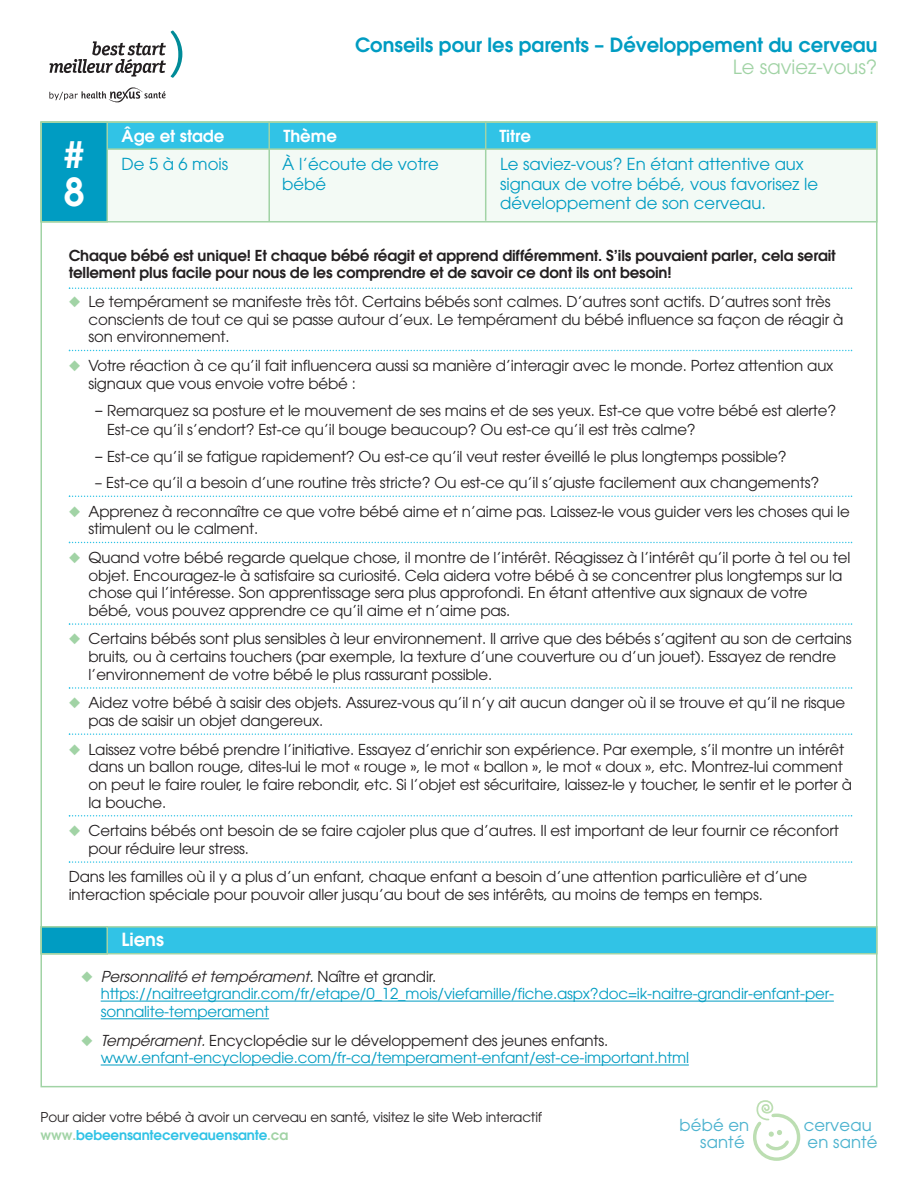
<style>
.page{position:relative;width:918px;height:1188px;background:#fff}
.page>*{position:absolute;margin:0;border:0;box-sizing:border-box;transform-origin:0 0}
.t1{font:600 38.25px/38.2px "Avant Garde";color:#fff}
.t2{font:600 19.5px "Avant Garde";color:#009cc2}
.t3{font:19.5px "Avant Garde";color:#a1d3a5}
.t4{font:600 18px "Avant Garde";color:#fff}
.t5{font:16.5px/19.5px "Avant Garde";color:#009cc2}
.t6{font:16.5px/17.9px "Avant Garde";letter-spacing:.005em;color:#4db3cf;text-align:right}
.t7{font:600 16.5px "Avant Garde";color:#fff}
.t8{font:15px/17.7px "Avant Garde";letter-spacing:-.01em;color:#231f20}
.t9{font:15px/17.7px "Avant Garde";letter-spacing:-.01em;color:#009cc2}
.t10{font:600 15px/17.7px "Avant Garde";letter-spacing:-.01em;color:#231f20}
.t11{font:13.5px/18px "Avant Garde";letter-spacing:-.01em;color:#231f20}
.s1{color:#a1d3a5}
.s2{font-size:16.5px}
.s3{font-style:italic;color:#231f20}
.s4{color:#231f20}
.s5{font-weight:600;color:#a1d3a5}
.s6{font-weight:600;color:#31c3e6}
</style>
<div class="page">
<div style="left:42px;top:123px;width:834px;height:98px;background:#f3faf5"></div>
<div style="left:41px;top:122px;width:836px;height:101px;border:2px solid #a1d3a5"></div>
<div style="left:42px;top:123px;width:834px;height:25px;background:#31c3e6"></div>
<div style="left:40px;top:122px;width:838px;height:28px;border:2px solid #a1d3a5"></div>
<div style="left:42px;top:123px;width:64px;height:98px;background:#009cc2"></div>
<div style="left:40px;top:122px;width:68px;height:100px;border:2px solid #a1d3a5"></div>
<svg style="left:69px;top:287px;width:783px;height:2px"></svg>
<svg style="left:69px;top:350px;width:783px;height:1px"></svg>
<svg style="left:69px;top:496px;width:783px;height:1px"></svg>
<svg style="left:69px;top:542px;width:783px;height:1px"></svg>
<svg style="left:69px;top:623px;width:783px;height:2px"></svg>
<svg style="left:69px;top:687px;width:783px;height:2px"></svg>
<svg style="left:69px;top:733px;width:783px;height:2px"></svg>
<svg style="left:69px;top:815px;width:783px;height:2px"></svg>
<svg style="left:69px;top:861px;width:783px;height:2px"></svg>
<hr style="left:268px;top:121px;width:2px;height:100px;background:#a1d3a5">
<hr style="left:485px;top:121px;width:1px;height:100px;background:#a1d3a5">
<svg style="left:753px;top:1100px;width:48px;height:61px"></svg>
<svg style="left:50px;top:31px;width:132px;height:47px"></svg>
<svg style="left:49px;top:87px;width:117px;height:15px"></svg>
<div style="left:42px;top:928px;width:834px;height:25px;background:#31c3e6"></div>
<div style="left:40px;top:926px;width:838px;height:28px;border:2px solid #a1d3a5"></div>
<div style="left:42px;top:928px;width:64px;height:25px;background:#009cc2"></div>
<div style="left:40px;top:926px;width:68px;height:29px;border:2px solid #a1d3a5"></div>
<hr style="left:101px;top:1001px;width:728px;height:1px;background:#009cc2">
<hr style="left:101px;top:1018px;width:168px;height:1px;background:#009cc2">
<hr style="left:101px;top:1065px;width:588px;height:1px;background:#009cc2">
<h1 class="t1" style="left:64px;top:138px;width:23px">#<br>8</h1>
<h2 class="t2" style="left:355px;top:37px;width:524px">Conseils pour les parents – Développement du cerveau</h2>
<h2 class="t3" style="left:733px;top:60px;width:146px">Le saviez-vous?</h2>
<p class="t7" style="left:122px;top:130px;width:104px">Âge et stade</p>
<p class="t7" style="left:283px;top:130px;width:55px">Thème</p>
<p class="t7" style="left:499px;top:130px;width:33px">Titre</p>
<p class="t5" style="left:122px;top:156px;width:108px">De 5 à 6 mois</p>
<p class="t5" style="left:282px;top:156px;width:158px">À l’écoute de votre</p>
<p class="t5" style="left:500px;top:156px;width:305px">Le saviez-vous? En étant attentive aux</p>
<p class="t5" style="left:282px;top:176px;width:45px">bébé</p>
<p class="t5" style="left:500px;top:176px;width:320px">signaux de votre bébé, vous favorisez le développement de son cerveau.</p>
<p class="t10" style="left:69px;top:248px;width:768px">Chaque bébé est unique! Et chaque bébé réagit et apprend différemment. S’ils pouvaient parler, cela serait tellement plus facile pour nous de les comprendre et de savoir ce dont ils ont besoin!</p>
<p class="t8" style="left:88px;top:294px;width:756px;text-indent:-20px"><span class="s1">◆</span> Le tempérament se manifeste très tôt. Certains bébés sont calmes. D’autres sont actifs. D’autres sont très conscients de tout ce qui se passe autour d’eux. Le tempérament du bébé influence sa façon de réagir à son environnement.</p>
<p class="t8" style="left:88px;top:358px;width:747px;text-indent:-20px"><span class="s1">◆</span> Votre réaction à ce qu’il fait influencera aussi sa manière d’interagir avec le monde. Portez attention aux signaux que vous envoie votre bébé :</p>
<p class="t8" style="left:107px;top:402px;width:731px;line-height:19.2px;text-indent:-12px"><span class="s2">–</span> Remarquez sa posture et le mouvement de ses mains et de ses yeux. Est-ce que votre bébé est alerte?<br>Est-ce qu’il s’endort? Est-ce qu’il bouge beaucoup? Ou est-ce qu’il est très calme?</p>
<p class="t8" style="left:95px;top:449px;width:693px"><span class="s2">–</span> Est-ce qu’il se fatigue rapidement? Ou est-ce qu’il veut rester éveillé le plus longtemps possible?</p>
<p class="t8" style="left:95px;top:475px;width:726px">– Est-ce qu’il a besoin d’une routine très stricte? Ou est-ce qu’il s’ajuste facilement aux changements?</p>
<p class="t8" style="left:88px;top:504px;width:763px;text-indent:-20px"><span class="s1">◆</span> Apprenez à reconnaître ce que votre bébé aime et n’aime pas. Laissez-le vous guider vers les choses qui le stimulent ou le calment.</p>
<p class="t8" style="left:88px;top:550px;width:763px;text-indent:-20px"><span class="s1">◆</span> Quand votre bébé regarde quelque chose, il montre de l’intérêt. Réagissez à l’intérêt qu’il porte à tel ou tel objet. Encouragez-le à satisfaire sa curiosité. Cela aidera votre bébé à se concentrer plus longtemps sur la chose qui l’intéresse. Son apprentissage sera plus approfondi. En étant attentive aux signaux de votre bébé, vous pouvez apprendre ce qu’il aime et n’aime pas.</p>
<p class="t8" style="left:88px;top:632px;width:765px;text-indent:-20px"><span class="s1">◆</span> Certains bébés sont plus sensibles à leur environnement. Il arrive que des bébés s’agitent au son de certains bruits, ou à certains touchers (par exemple, la texture d’une couverture ou d’un jouet). Essayez de rendre l’environnement de votre bébé le plus rassurant possible.</p>
<p class="t8" style="left:88px;top:695px;width:758px;text-indent:-20px"><span class="s1">◆</span> Aidez votre bébé à saisir des objets. Assurez-vous qu’il n’y ait aucun danger où il se trouve et qu’il ne risque pas de saisir un objet dangereux.</p>
<p class="t8" style="left:88px;top:742px;width:765px;text-indent:-20px"><span class="s1">◆</span> Laissez votre bébé prendre l’initiative. Essayez d’enrichir son expérience. Par exemple, s’il montre un intérêt dans un ballon rouge, dites-lui le mot « rouge », le mot « ballon », le mot « doux », etc. Montrez-lui comment on peut le faire rouler, le faire rebondir, etc. Si l’objet est sécuritaire, laissez-le y toucher, le sentir et le porter à la bouche.</p>
<p class="t8" style="left:88px;top:823px;width:752px;text-indent:-20px"><span class="s1">◆</span> Certains bébés ont besoin de se faire cajoler plus que d’autres. Il est important de leur fournir ce réconfort pour réduire leur stress.</p>
<p class="t8" style="left:69px;top:869px;width:740px">Dans les familles où il y a plus d’un enfant, chaque enfant a besoin d’une attention particulière et d’une interaction spéciale pour pouvoir aller jusqu’au bout de ses intérêts, au moins de temps en temps.</p>
<p class="t4" style="left:122px;top:933px;width:44px">Liens</p>
<p class="t9" style="left:101px;top:969px;width:735px;text-indent:-20px"><span class="s1">◆</span> <span class="s3">Personnalité et tempérament.</span><span class="s4">N aît r e e t g r a n d i r. </span>https://naitreetgrandir.com/fr/etape/0_12_mois/viefamille/fiche.aspx?doc=ik-naitre-grandir-enfant-per&shy;sonnalite-temperament</p>
<p class="t9" style="left:101px;top:1033px;width:590px;text-indent:-20px"><span class="s1">◆</span> <span class="s3">Tempérament.</span><span class="s4">Encyclopédie sur le développement des jeunes enfants. </span>www.enfant-encyclopedie.com/fr-ca/temperament-enfant/est-ce-important.html</p>
<p class="t11" style="left:41px;top:1110px;width:503px">Pour aider votre bébé à avoir un cerveau en santé, visitez le site Web interactif <span class="s5">www.</span><span class="s6">bebeensantecerveauensante</span><span class="s5">.ca</span></p>
<p class="t6" style="left:680px;top:1116px;width:71px">bébé en santé</p>
<p class="t6" style="left:804px;top:1116px;width:75px;text-align:left">cerveau en santé</p>
</div>
